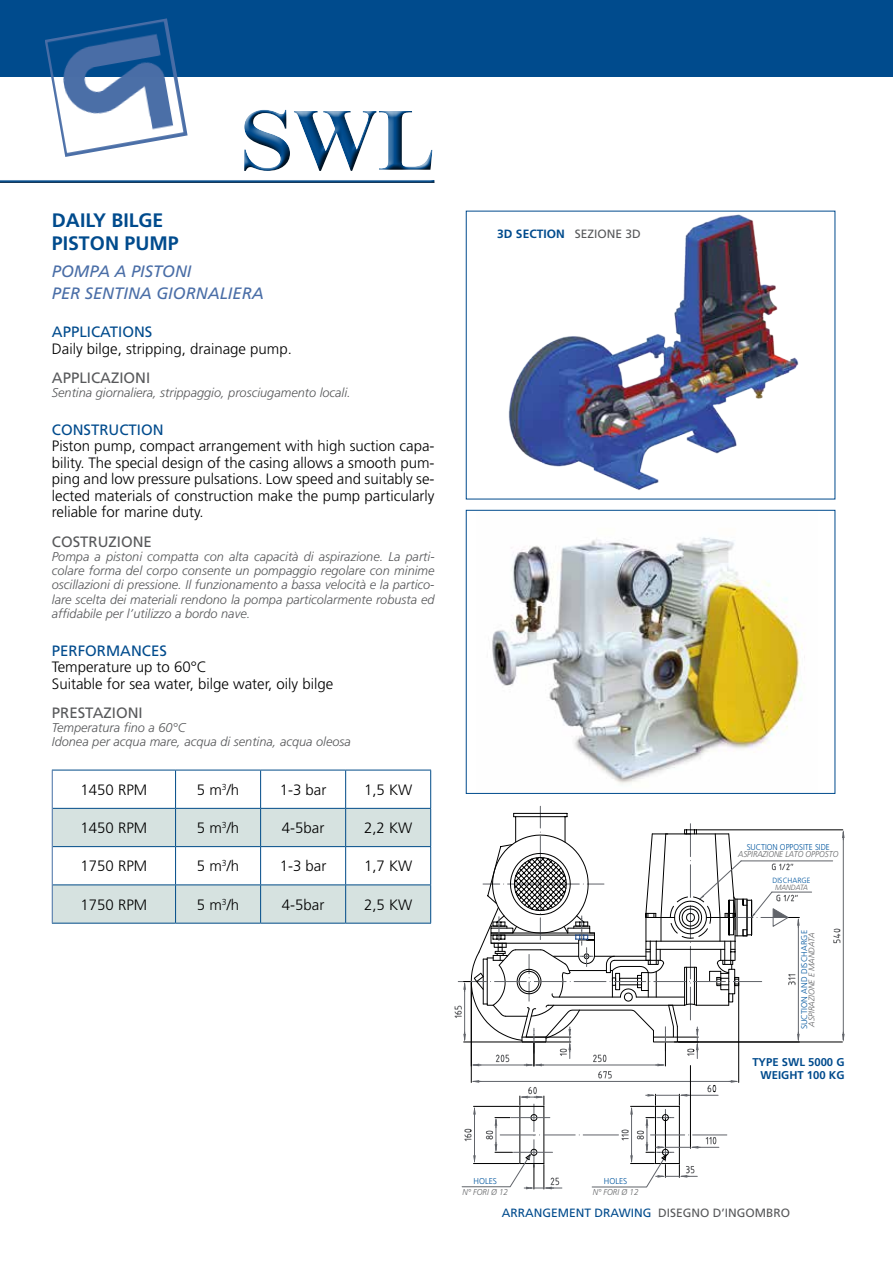
<style>
.page{position:relative;width:893px;height:1263px;background:#fff}
.page>*{position:absolute;margin:0;border:0;box-sizing:border-box;transform-origin:0 0}
.t1{font:700 85.5px "Times New Roman MT Std";color:#004b8d}
.t2{font:700 19.5px/22.5px "Frutiger LT Std";color:#004b8d}
.t3{font:italic 16.5px/22.5px "Frutiger LT Std";color:#4a6ea7}
.t4{font:300 15px/16.5px "Frutiger LT Std";color:#000;text-align:justify}
.t5{font:15px "Frutiger LT Std";color:#004b8d}
.t6{font:15px "Frutiger LT Std";color:#58595b}
.t7{font:italic 300 12.75px/14.2px "Frutiger LT Std";color:#58595b;text-align:justify}
.t8{font:12px "Frutiger LT Std";color:#004b8d}
.t9{font:700 12px "Frutiger LT Std";color:#004b8d}
.t10{font:700 11.25px/12.5px "Frutiger LT Std";color:#004b8d;text-align:right}
.t11{font:italic 300 8.55px "Frutiger LT Std";color:#636466;scale:.93 1}
.t12{font:300 8.55px "Frutiger LT Std";color:#00559e;scale:.93 1}
.t13{font:italic 300 8.55px "Frutiger LT Std";color:#636466;scale:.95 1}
.t14{font:300 8.55px "Frutiger LT Std";color:#00559e}
.t15{font:300 8.25px "Frutiger LT Std";color:#00559e}
.t16{font:italic 300 8.25px "Frutiger LT Std";color:#636466}
.t17{font:300 7.5px "Frutiger LT Std";color:#00559e}
.t18{font:italic 300 7.5px "Frutiger LT Std";color:#636466;scale:.95 1}
.s1{font-weight:400;color:#58595b}
.s2{color:#58595b}
</style>
<div class="page">
<div style="left:0;top:0;width:893px;height:77px;background:#004b8d"></div>
<img style="left:45px;top:18px;width:143px;height:139px">
<div style="left:0;top:179px;width:437px;height:5px;background:#000;opacity:.75"></div>
<div style="left:238px;top:107px;width:201px;height:70px;background:#000;opacity:.75"></div>
<img style="left:492px;top:537px;width:313px;height:247px">
<div style="left:466px;top:510px;width:369px;height:284px;border:1px solid #004b8d"></div>
<hr style="left:697px;top:829px;width:146px;height:1px;background:#000">
<hr style="left:678px;top:1042px;width:164px;height:1px;background:#000">
<hr style="left:843px;top:832px;width:1px;height:208px;background:#61646a">
<svg style="left:842px;top:830px;width:3px;height:10px"></svg>
<svg style="left:842px;top:1032px;width:3px;height:10px"></svg>
<svg style="left:833px;top:928px;width:8px;height:15px"></svg>
<hr style="left:741px;top:861px;width:92px;height:1px;background:#61646a">
<hr style="left:772px;top:892px;width:40px;height:1px;background:#61646a">
<svg style="left:454px;top:806px;width:346px;height:383px"></svg>
<img style="left:508px;top:214px;width:291px;height:276px">
<svg style="left:53px;top:809px;width:377px;height:114px"></svg>
<hr style="left:52px;top:770px;width:124px;height:1px;background:#004b88">
<hr style="left:176px;top:770px;width:85px;height:1px;background:#004b88">
<hr style="left:175px;top:770px;width:1px;height:38px;background:#004b88">
<hr style="left:261px;top:770px;width:85px;height:1px;background:#004b88">
<hr style="left:260px;top:770px;width:1px;height:38px;background:#004b88">
<hr style="left:346px;top:770px;width:85px;height:1px;background:#004b88">
<hr style="left:345px;top:770px;width:1px;height:38px;background:#004b88">
<hr style="left:430px;top:770px;width:1px;height:38px;background:#004b88">
<hr style="left:53px;top:808px;width:123px;height:1px;background:#004b88">
<hr style="left:176px;top:808px;width:85px;height:1px;background:#004b88">
<hr style="left:175px;top:809px;width:1px;height:37px;background:#004b88">
<hr style="left:261px;top:808px;width:85px;height:1px;background:#004b88">
<hr style="left:260px;top:809px;width:1px;height:37px;background:#004b88">
<hr style="left:346px;top:808px;width:85px;height:1px;background:#004b88">
<hr style="left:345px;top:809px;width:1px;height:37px;background:#004b88">
<hr style="left:430px;top:809px;width:1px;height:37px;background:#004b88">
<hr style="left:53px;top:846px;width:123px;height:1px;background:#004b88">
<hr style="left:176px;top:846px;width:85px;height:1px;background:#004b88">
<hr style="left:175px;top:847px;width:1px;height:37px;background:#004b88">
<hr style="left:261px;top:846px;width:85px;height:1px;background:#004b88">
<hr style="left:260px;top:847px;width:1px;height:37px;background:#004b88">
<hr style="left:346px;top:846px;width:85px;height:1px;background:#004b88">
<hr style="left:345px;top:847px;width:1px;height:37px;background:#004b88">
<hr style="left:430px;top:847px;width:1px;height:37px;background:#004b88">
<hr style="left:53px;top:884px;width:123px;height:1px;background:#004b88">
<hr style="left:176px;top:884px;width:85px;height:1px;background:#004b88">
<hr style="left:175px;top:885px;width:1px;height:38px;background:#004b88">
<hr style="left:261px;top:884px;width:85px;height:1px;background:#004b88">
<hr style="left:260px;top:885px;width:1px;height:38px;background:#004b88">
<hr style="left:346px;top:884px;width:85px;height:1px;background:#004b88">
<hr style="left:345px;top:885px;width:1px;height:38px;background:#004b88">
<hr style="left:430px;top:885px;width:1px;height:38px;background:#004b88">
<hr style="left:52px;top:923px;width:124px;height:1px;background:#004b88">
<hr style="left:176px;top:923px;width:85px;height:1px;background:#004b88">
<hr style="left:261px;top:923px;width:85px;height:1px;background:#004b88">
<hr style="left:346px;top:923px;width:85px;height:1px;background:#004b88">
<hr style="left:52px;top:770px;width:1px;height:38px;background:#446ea4">
<hr style="left:52px;top:808px;width:1px;height:39px;background:#446ea4">
<hr style="left:52px;top:847px;width:1px;height:38px;background:#446ea4">
<hr style="left:52px;top:885px;width:1px;height:38px;background:#446ea4">
<h1 class="t1" style="left:241px;top:88px;width:195px">SWL</h1>
<h2 class="t2" style="left:52px;top:209px;width:128px">DAILy BILGE<br>PISTON PUMP</h2>
<p class="t3" style="left:52px;top:260px;width:213px">POMPA A PISTONI<br>PER SENTINA GIORNALIERA</p>
<p class="t5" style="left:52px;top:323px;width:102px">APPLICATIONS</p>
<p class="t4" style="left:52px;top:340px;width:242px">Daily bilge, stripping, drainage pump.</p>
<p class="t6" style="left:52px;top:369px;width:100px">APPLICAZIONI</p>
<p class="t7" style="left:52px;top:386px;width:300px">Sentina giornaliera, strippaggio, prosciugamento locali.</p>
<p class="t5" style="left:52px;top:421px;width:113px">CONSTRUCTION</p>
<p class="t4" style="left:52px;top:438px;width:384px">Piston pump, compact arrangement with high suction capa&shy;bility. The special design of the casing allows a smooth pum&shy;ping and low pressure pulsations. Low speed and suitably se&shy;lected materials of construction make the pump particularly reliable for marine duty.</p>
<p class="t6" style="left:52px;top:532px;width:102px">COSTRUZIONE</p>
<p class="t7" style="left:52px;top:549px;width:384px">Pompa a pistoni compatta con alta capacità di aspirazione. La parti&shy;colare forma del corpo consente un pompaggio regolare con minime oscillazioni di pressione. Il funzionamento a bassa velocità e la partico&shy;lare scelta dei materiali rendono la pompa particolarmente robusta ed affidabile per l’utilizzo a bordo nave.</p>
<p class="t5" style="left:52px;top:641px;width:117px">PERFORMANCES</p>
<p class="t4" style="left:52px;top:659px;width:283px">Temperature up to 60°C<br>Suitable for sea water, bilge water, oily bilge</p>
<p class="t6" style="left:52px;top:704px;width:92px">PRESTAZIONI</p>
<p class="t7" style="left:52px;top:721px;width:300px">Temperatura fino a 60°c<br>Idonea per acqua mare, acqua di sentina, acqua oleosa</p>
<p class="t4" style="left:81px;top:782px;width:68px">1450 RPM</p>
<p class="t4" style="left:197px;top:782px;width:44px">5 m<sup>3</sup>/h</p>
<p class="t4" style="left:280px;top:782px;width:48px">1-3 bar</p>
<p class="t4" style="left:364px;top:782px;width:50px">1,5 KW</p>
<p class="t4" style="left:81px;top:820px;width:68px">1450 RPM</p>
<p class="t4" style="left:197px;top:820px;width:44px">5 m<sup>3</sup>/h</p>
<p class="t4" style="left:282px;top:820px;width:44px">4-5bar</p>
<p class="t4" style="left:364px;top:820px;width:50px">2,2 KW</p>
<p class="t4" style="left:81px;top:858px;width:68px">1750 rPM</p>
<p class="t4" style="left:197px;top:858px;width:44px">5 m<sup>3</sup>/h</p>
<p class="t4" style="left:280px;top:858px;width:48px">1-3 bar</p>
<p class="t4" style="left:364px;top:858px;width:50px">1,7 kW</p>
<p class="t4" style="left:81px;top:896px;width:68px">1750 rPM</p>
<p class="t4" style="left:197px;top:896px;width:44px">5 m<sup>3</sup>/h</p>
<p class="t4" style="left:282px;top:896px;width:44px">4-5bar</p>
<p class="t4" style="left:364px;top:896px;width:50px">2,5 KW</p>
<p class="t9" style="left:497px;top:226px;width:145px">3D SECTION <span class="s1">SEZIONE 3D</span></p>
<p class="t12" style="left:747px;top:842px;width:91px">SUCTION OPPOSITE SIDE</p>
<p class="t11" style="left:738px;top:849px;width:109px">ASPIRAZIONE LATO OPPOSTO</p>
<p class="t17" style="left:772px;top:876px;width:40px">DISCHARGE</p>
<p class="t18" style="left:775px;top:883px;width:36px">MANDATA</p>
<p class="t15" style="left:800px;top:1029px;width:101px;rotate:-90deg">SUCTION AND DISCHARGE</p>
<p class="t16" style="left:807px;top:1027px;width:96px;rotate:-90deg">ASPIRAZIONE E MANDATA</p>
<p class="t10" style="left:752px;top:1056px;width:94px">TyPE SWL 5000 G<br>WEIGHT 100 KG</p>
<p class="t14" style="left:473px;top:1176px;width:25px">HOLES</p>
<p class="t13" style="left:462px;top:1187px;width:50px">N° FORI Ø 12</p>
<p class="t14" style="left:604px;top:1176px;width:25px">HOLES</p>
<p class="t13" style="left:593px;top:1187px;width:50px">N° FORI Ø 12</p>
<p class="t8" style="left:502px;top:1205px;width:290px">ARRANGEMENT DRAWING <span class="s2">DISEGNO D’INGOMBRO</span></p>
</div>
